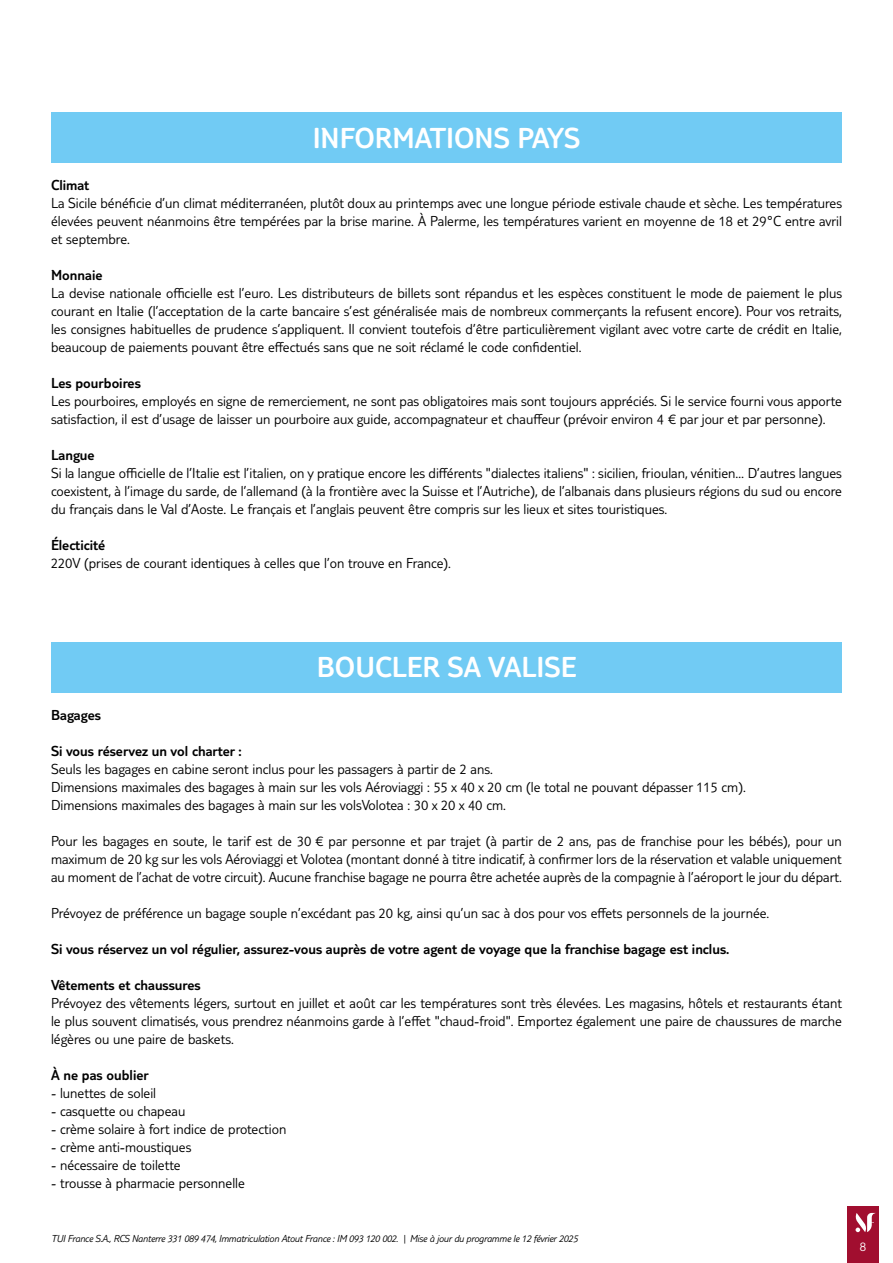
<style>
.page{position:relative;width:893px;height:1263px;background:#fff}
.page>*{position:absolute;margin:0;border:0;box-sizing:border-box;transform-origin:0 0}
.t1{font:300 30px "TUI Type";color:#fff}
.t2{font:300 15px/18px "TUI Type";color:#000;text-align:justify}
.t3{font:300 15px "TUI Type";color:#000}
.t4{font:300 13.5px "TUI Type";color:#fff}
.t5{font:italic 300 10.5px "TUI Type";letter-spacing:-.02em;color:#000}
</style>
<div class="page">
<div style="left:847px;top:1206px;width:32px;height:57px;background:#a10e2f"></div>
<svg style="left:855px;top:1213px;width:21px;height:19px"></svg>
<div style="left:51px;top:112px;width:791px;height:51px;background:#71cbf4"></div>
<div style="left:51px;top:642px;width:791px;height:50px;background:#71cbf4"></div>
<h1 class="t1" style="left:313px;top:121px;width:269px">INFORMATIONS PAYS</h1>
<p class="t3" style="left:51px;top:177px;width:40px">Climat</p>
<p class="t2" style="left:51px;top:194px;width:792px">La Sicile bénéficie d’un climat méditerranéen, plutôt doux au printemps avec une longue période estivale chaude et sèche. Les températures élevées peuvent néanmoins être tempérées par la brise marine. À Palerme, les températures varient en moyenne de 18 et 29°C entre avril et septembre.</p>
<p class="t3" style="left:51px;top:267px;width:53px">Monnaie</p>
<p class="t2" style="left:51px;top:284px;width:792px">La devise nationale officielle est l’euro. Les distributeurs de billets sont répandus et les espèces constituent le mode de paiement le plus courant en Italie (l’acceptation de la carte bancaire s’est généralisée mais de nombreux commerçants la refusent encore). Pour vos retraits, les consignes habituelles de prudence s’appliquent. Il convient toutefois d’être particulièrement vigilant avec votre carte de crédit en Italie, beaucoup de paiements pouvant être effectués sans que ne soit réclamé le code confidentiel.</p>
<p class="t3" style="left:51px;top:375px;width:91px">Les pourboires</p>
<p class="t2" style="left:51px;top:392px;width:792px">Les pourboires, employés en signe de remerciement, ne sont pas obligatoires mais sont toujours appréciés. Si le service fourni vous apporte satisfaction, il est d’usage de laisser un pourboire aux guide, accompagnateur et chauffeur (prévoir environ 4 € par jour et par personne).</p>
<p class="t3" style="left:51px;top:447px;width:45px">Langue</p>
<p class="t2" style="left:51px;top:464px;width:792px">Si la langue officielle de l’Italie est l’italien, on y pratique encore les différents "dialectes italiens" : sicilien, frioulan, vénitien… D’autres langues coexistent, à l’image du sarde, de l’allemand (à la frontière avec la Suisse et l’Autriche), de l’albanais dans plusieurs régions du sud ou encore du français dans le Val d’Aoste. Le français et l’anglais peuvent être compris sur les lieux et sites touristiques.</p>
<p class="t3" style="left:51px;top:537px;width:56px">Électicité</p>
<p class="t2" style="left:51px;top:554px;width:402px">220V (prises de courant identiques à celles que l’on trouve en France).</p>
<h1 class="t1" style="left:317px;top:650px;width:261px">BOUCLER SA VALISE</h1>
<p class="t3" style="left:51px;top:706px;width:52px">Bagages</p>
<p class="t3" style="left:51px;top:742px;width:192px">Si vous réservez un vol charter :</p>
<p class="t2" style="left:51px;top:760px;width:696px;text-align:left">Seuls les bagages en cabine seront inclus pour les passagers à partir de 2 ans.<br>Dimensions maximales des bagages à main sur les vols Aéroviaggi : 55 x 40 x 20 cm (le total ne pouvant dépasser 115 cm).<br>Dimensions maximales des bagages à main sur les volsVolotea : 30 x 20 x 40 cm.</p>
<p class="t2" style="left:51px;top:832px;width:792px">Pour les bagages en soute, le tarif est de 30 € par personne et par trajet (à partir de 2 ans, pas de franchise pour les bébés), pour un maximum de 20 kg sur les vols Aéroviaggi et Volotea (montant donné à titre indicatif, à confirmer lors de la réservation et valable uniquement au moment de l’achat de votre circuit). Aucune franchise bagage ne pourra être achetée auprès de la compagnie à l’aéroport le jour du départ.</p>
<p class="t2" style="left:51px;top:904px;width:720px">Prévoyez de préférence un bagage souple n’excédant pas 20 kg, ainsi qu’un sac à dos pour vos effets personnels de la journée.</p>
<p class="t3" style="left:51px;top:940px;width:680px">Si vous réservez un vol régulier, assurez-vous auprès de votre agent de voyage que la franchise bagage est inclus.</p>
<p class="t3" style="left:51px;top:976px;width:151px">Vêtements et chaussures</p>
<p class="t2" style="left:51px;top:994px;width:792px">Prévoyez des vêtements légers, surtout en juillet et août car les températures sont très élevées. Les magasins, hôtels et restaurants étant le plus souvent climatisés, vous prendrez néanmoins garde à l’effet "chaud-froid". Emportez également une paire de chaussures de marche légères ou une paire de baskets.</p>
<p class="t3" style="left:51px;top:1066px;width:99px">À ne pas oublier</p>
<p class="t2" style="left:51px;top:1084px;width:107px">- lunettes de soleil</p>
<p class="t2" style="left:51px;top:1102px;width:136px">- casquette ou chapeau</p>
<p class="t2" style="left:51px;top:1120px;width:237px">- crème solaire à fort indice de protection</p>
<p class="t2" style="left:51px;top:1138px;width:142px">- crème anti-moustiques</p>
<p class="t2" style="left:51px;top:1156px;width:131px">- nécessaire de toilette</p>
<p class="t2" style="left:51px;top:1174px;width:195px">- trousse à pharmacie personnelle</p>
<p class="t5" style="left:51px;top:1232px;width:528px">TUI France S.A., RCS Nanterre 331 089 474, Immatriculation Atout France : IM 093 120 002. | Mise à jour du programme le 12 février 2025</p>
<p class="t4" style="left:860px;top:1239px;width:8px">8</p>
</div>
